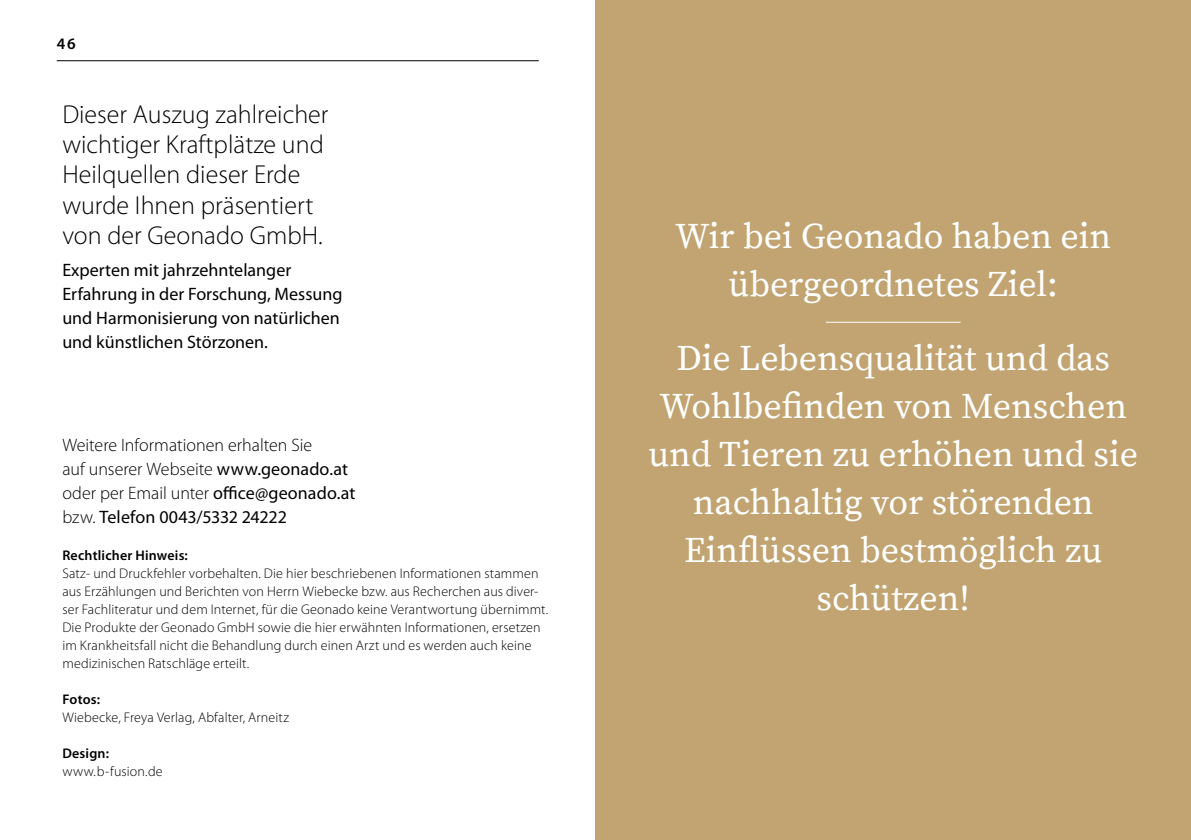
<style>
.page{position:relative;width:1191px;height:840px;background:#fff}
.page>*{position:absolute;margin:0;border:0;box-sizing:border-box;transform-origin:0 0}
.t1{font:35.8px/47.8px "Source Serif Pro";color:#fff;text-align:center}
.t2{font:300 26px/30px "Myriad Pro";color:#000}
.t3{font:300 18px/24px "Myriad Pro";color:#000}
.t4{font:18px/24px "Myriad Pro";color:#000}
.t5{font:600 16px "Myriad Pro";color:#000}
.t6{font:300 14px/18px "Myriad Pro";letter-spacing:.01em;color:#000}
.t7{font:600 14px "Myriad Pro";letter-spacing:.015em;color:#000}
.s1{font-weight:400}
</style>
<div class="page">
<div style="left:595px;top:0;width:596px;height:839px;background:#c1a471"></div>
<hr style="left:57px;top:60px;width:482px;height:1px;background:#000">
<hr style="left:825px;top:321px;width:135px;height:1px;background:#fff">
<p class="t5" style="left:57px;top:33px;width:21px">46</p>
<h2 class="t2" style="left:62px;top:99px;width:268px">Dieser Auszug zahlreicher wichtiger Kraftplätze und<br>Heilquellen dieser Erde wurde Ihnen präsentiert von der Geonado GmbH.</h2>
<p class="t4" style="left:62px;top:257px;width:281px">Experten mit jahrzehntelanger Erfahrung in der Forschung, Messung und Harmonisierung von natürlichen und künstlichen Störzonen.</p>
<p class="t3" style="left:62px;top:433px;width:295px">Weitere Informationen erhalten Sie<br>auf unserer Webseite <span class="s1">www.geonado.at </span>oder per Email unter <span class="s1">office@geonado.at </span>bzw. <span class="s1">Telefon 0043/5332 24222</span></p>
<p class="t7" style="left:62px;top:545px;width:127px">Rechtlicher Hinweis:</p>
<p class="t6" style="left:62px;top:563px;width:487px">Satz- und Druckfehler vorbehalten. Die hier beschriebenen Informationen stammen aus Erzählungen und Berichten von Herrn Wiebecke bzw. aus Recherchen aus diver&shy;ser Fachliteratur und dem Internet, für die Geonado keine Verantwortung übernimmt.<br>Die Produkte der Geonado GmbH sowie die hier erwähnten Informationen, ersetzen im Krankheitsfall nicht die Behandlung durch einen Arzt und es werden auch keine medizinischen Ratschläge erteilt.</p>
<p class="t7" style="left:62px;top:689px;width:39px">Fotos:</p>
<p class="t6" style="left:62px;top:707px;width:228px">Wiebecke, Freya Verlag, Abfalter, Arneitz</p>
<p class="t7" style="left:62px;top:743px;width:48px">Design:</p>
<p class="t6" style="left:62px;top:761px;width:102px">www.b-fusion.de</p>
<h1 class="t1" style="left:675px;top:213px;width:437px">Wir bei Geonado haben ein übergeordnetes Ziel:</h1>
<h1 class="t1" style="left:648px;top:335px;width:491px">Die Lebensqualität und das<br>Wohlbefinden von Menschen und Tieren zu erhöhen und sie nachhaltig vor störenden<br>Einflüssen bestmöglich zu schützen!</h1>
</div>
